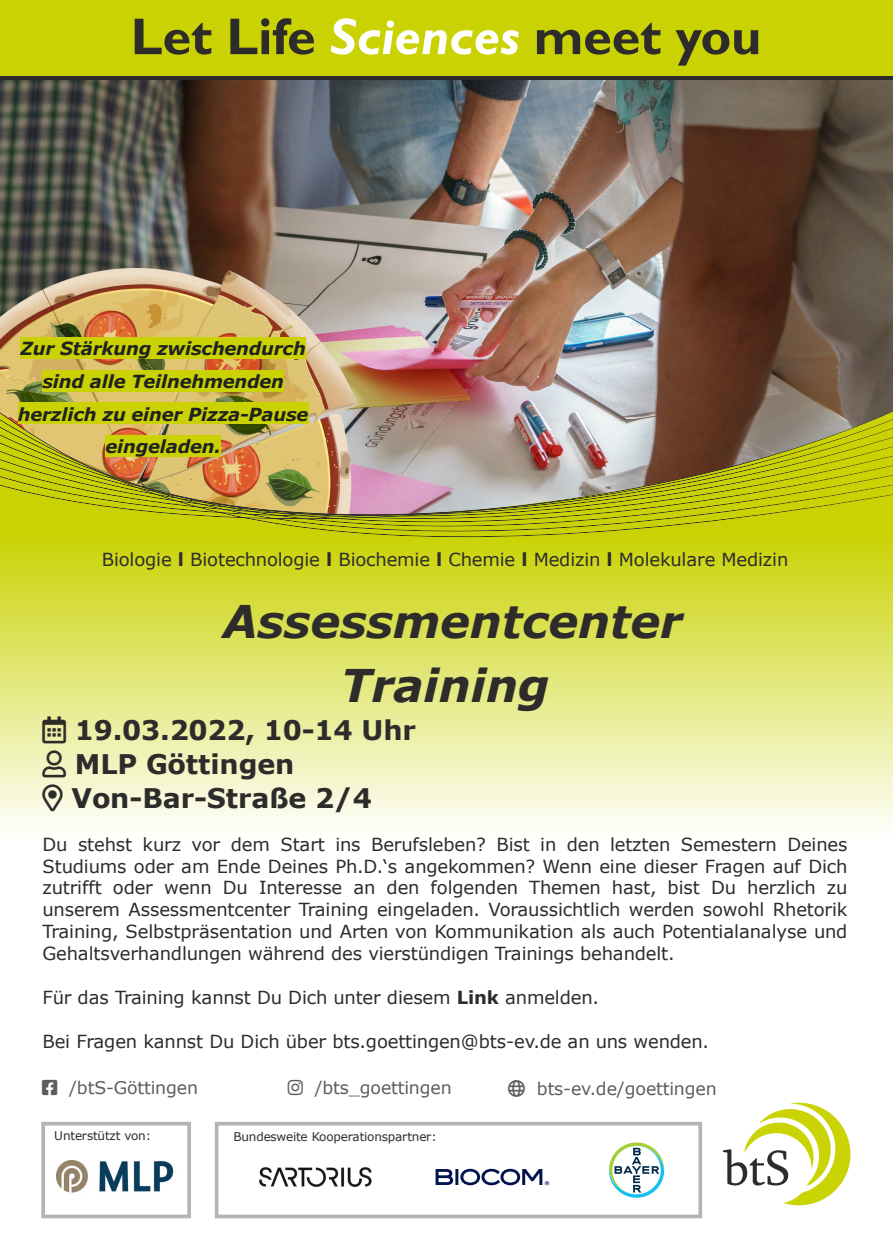
<style>
.page{position:relative;width:893px;height:1259px;background:#fff}
.page>*{position:absolute;margin:0;border:0;box-sizing:border-box;transform-origin:0 0}
.t1{font:700 51.9px "Gill Sans";letter-spacing:-.005em;color:#2d2c2b}
.t2{font:italic 700 45px "Verdana";letter-spacing:-.005em;color:#2d2c2b}
.t3{font:700 27px "Verdana";letter-spacing:-.01em;color:#2d2c2b}
.t4{font:18px/21.9px "Verdana";letter-spacing:-.005em;color:#2d2c2b;text-align:justify}
.t5{font:italic 700 18px/32.7px "Verdana";letter-spacing:-.01em;color:#20221d;text-align:center}
.t6{font:17.4px "Verdana";letter-spacing:-.01em;color:#5c5d5d}
.t7{font:12px "Verdana";letter-spacing:-.02em;color:#2d2c2b}
.s1{font-style:italic;color:#fff}
.s2{font-weight:700}
</style>
<div class="page">
<img style="left:0;top:80px;width:893px;height:315px">
<img style="left:0;top:269px;width:357px;height:126px">
<svg style="left:0;top:537px;width:893px;height:290px;background:#e3e77c"></svg>
<svg style="left:0;top:395px;width:893px;height:4px;background:#aa9167"></svg>
<svg style="left:0;top:527px;width:893px;height:10px;background:#c2ca05"></svg>
<img style="left:0;top:399px;width:893px;height:128px">
<div style="left:215px;top:1121px;width:487px;height:97px;border:4px solid #b2b4b6"></div>
<div style="left:0;top:0;width:893px;height:77px;background:#cad204"></div>
<hr style="left:0;top:77px;width:893px;height:3px;background:#2d2c2b">
<svg style="left:436px;top:1168px;width:113px;height:17px"></svg>
<div style="left:41px;top:1121px;width:150px;height:97px;border:4px solid #b2b4b6"></div>
<svg style="left:609px;top:1142px;width:55px;height:55px"></svg>
<img style="left:57px;top:1160px;width:117px;height:33px">
<svg style="left:723px;top:1102px;width:127px;height:103px"></svg>
<img style="left:259px;top:1167px;width:113px;height:20px">
<div style="left:21px;top:337px;width:285px;height:22px;background:#cad204"></div>
<div style="left:42px;top:369px;width:242px;height:22px;background:#cad204"></div>
<div style="left:18px;top:402px;width:290px;height:22px;background:#cad204"></div>
<div style="left:105px;top:435px;width:116px;height:22px;background:#cad204"></div>
<svg style="left:43px;top:749px;width:23px;height:28px"></svg>
<svg style="left:43px;top:783px;width:20px;height:28px"></svg>
<h1 class="t1" style="left:131px;top:6px;width:632px">Let Life <span class="s1">Sciences</span> meet you</h1>
<p class="t5" style="left:18px;top:331px;width:292px">Zur Stärkung zwischendurch sind alle Teilnehmenden herzlich zu einer Pizza-Pause eingeladen.</p>
<p class="t4" style="left:102px;top:548px;width:688px">Biologie <span class="s2">l</span> Biotechnologie <span class="s2">l</span> Biochemie <span class="s2">l</span> Chemie <span class="s2">l</span> Medizin <span class="s2">l</span> Molekulare Medizin</p>
<h2 class="t2" style="left:223px;top:593px;width:461px">Assessmentcenter</h2>
<h2 class="t2" style="left:341px;top:657px;width:210px">Training</h2>
<h3 class="t3" style="left:43px;top:712px;width:375px">▲ 19.03.2022, 10-14 Uhr</h3>
<h3 class="t3" style="left:75px;top:746px;width:221px">MLP Göttingen</h3>
<h3 class="t3" style="left:72px;top:780px;width:302px">Von-Bar-Straße 2/4</h3>
<p class="t4" style="left:43px;top:832px;width:807px">Du stehst kurz vor dem Start ins Berufsleben? Bist in den letzten Semestern Deines Studiums oder am Ende Deines Ph.D.‘s angekommen? Wenn eine dieser Fragen auf Dich zutrifft oder wenn Du Interesse an den folgenden Themen hast, bist Du herzlich zu unserem Assessmentcenter Training eingeladen. Voraussichtlich werden sowohl Rhetorik Training, Selbstpräsentation und Arten von Kommunikation als auch Potentialanalyse und Gehaltsverhandlungen während des vierstündigen Trainings behandelt.</p>
<p class="t4" style="left:43px;top:985px;width:558px">Für das Training kannst Du Dich unter diesem <span class="s2">Link</span> anmelden.</p>
<p class="t4" style="left:43px;top:1029px;width:668px">Bei Fragen kannst Du Dich über bts.goettingen@bts-ev.de an uns wenden.</p>
<p class="t6" style="left:69px;top:1076px;width:130px">/btS-Göttingen</p>
<p class="t6" style="left:315px;top:1076px;width:138px">/bts_goettingen</p>
<p class="t6" style="left:537px;top:1077px;width:181px">bts-ev.de/goettingen</p>
<p class="t7" style="left:54px;top:1128px;width:98px">Unterstützt von:</p>
<p class="t7" style="left:233px;top:1128px;width:205px">Bundesweite Kooperationspartner:</p>
</div>
